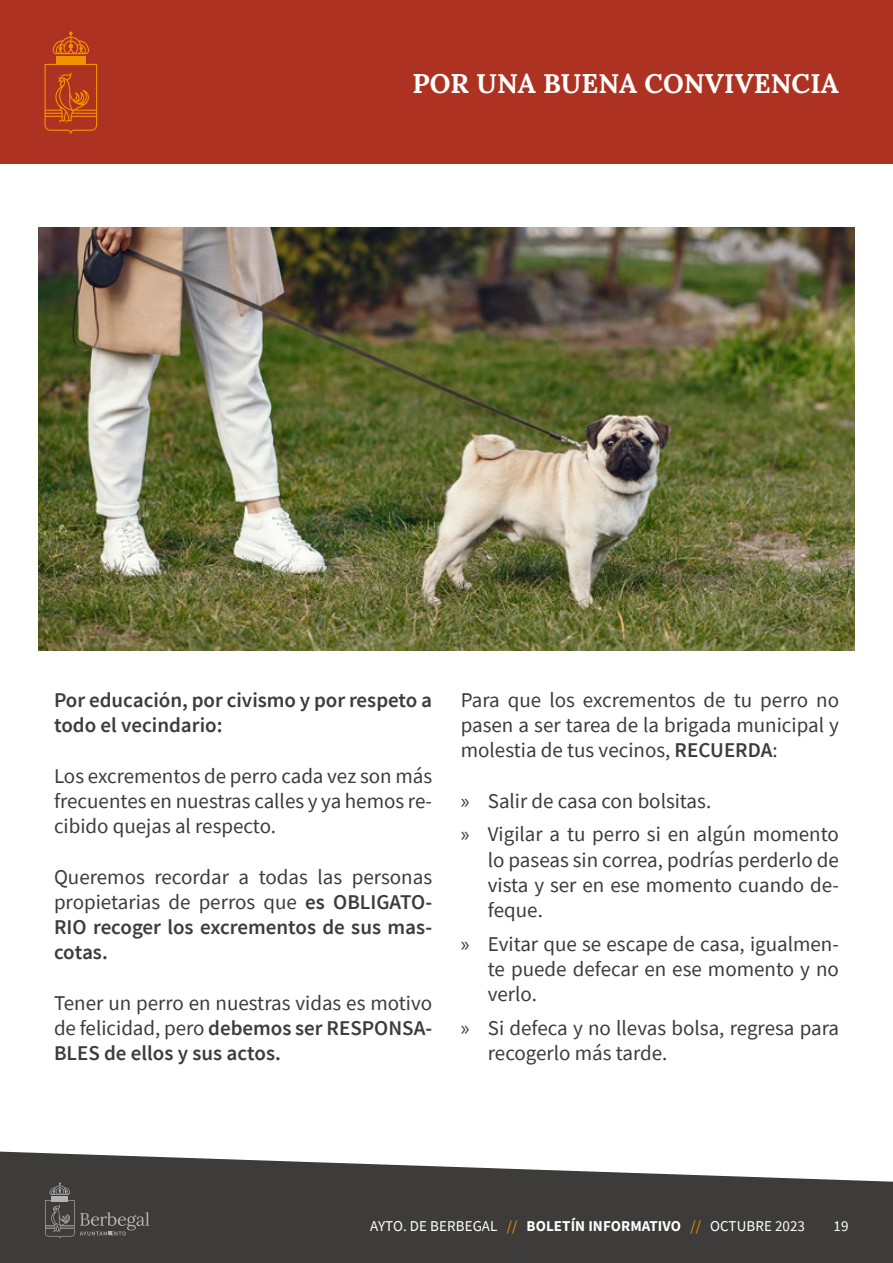
<style>
.page{position:relative;width:893px;height:1263px;background:#fff}
.page>*{position:absolute;margin:0;border:0;box-sizing:border-box;transform-origin:0 0}
.t1{font:700 27px "Lora";letter-spacing:.005em;color:#fff}
.t2{font:21px/25.2px "Source Sans Pro";color:#3d3c3b;text-align:justify}
.t3{font:600 21px/25.2px "Source Sans Pro";color:#3d3c3b}
.t4{font:15px "Source Sans Pro";letter-spacing:.005em;color:#fff}
.s1{font-weight:600}
.s2{font-family:"Myriad Pro"}
.s3{color:#f39200}
.s4{font-weight:700}
</style>
<div class="page">
<div style="left:0;top:0;width:893px;height:164px;background:#ae3221"></div>
<div style="left:0;top:1182px;width:893px;height:81px;background:#3d3c3b"></div>
<svg style="left:53px;top:32px;width:36px;height:22px"></svg>
<hr style="left:56px;top:57px;width:29px;height:3px;background:#f39200">
<hr style="left:56px;top:60px;width:29px;height:3px;background:#f39200">
<svg style="left:45px;top:64px;width:52px;height:70px"></svg>
<svg style="left:0;top:1151px;width:893px;height:87px"></svg>
<img style="left:38px;top:227px;width:817px;height:424px">
<p class="t1" style="left:413px;top:61px;width:428px">POR UNA BUENA CONVIVENCIA</p>
<p class="t3" style="left:54px;top:688px;width:380px">Por educación, por civismo y por respeto a todo el vecindario:</p>
<p class="t2" style="left:54px;top:763px;width:380px">Los excrementos de perro cada vez son más frecuentes en nuestras calles y ya hemos re&shy;cibido quejas al respecto.</p>
<p class="t2" style="left:54px;top:864px;width:380px">Queremos recordar a todas las personas propietarias de perros que <span class="s1">es OBLIGATO-RIO recoger los excrementos de sus mas&shy;cotas.</span></p>
<p class="t2" style="left:54px;top:990px;width:380px">Tener un perro en nuestras vidas es motivo de felicidad, pero <span class="s1">debemos ser RESPONSA-BLES de ellos y sus actos.</span></p>
<p class="t2" style="left:461px;top:687px;width:380px">Para que los excrementos de tu perro no pasen a ser tarea de la brigada municipal y molestia de tus vecinos, <span class="s1">RECUERDA</span>:</p>
<p class="t2" style="left:461px;top:784px;width:380px;line-height:33.8px"><span class="s2">»</span> Salir de casa con bolsitas.<br><span class="s2">»</span> Vigilar a tu perro si en algún momento</p>
<p class="t2" style="left:488px;top:847px;width:353px">lo paseas sin correa, podrías perderlo de vista y ser en ese momento cuando de&shy;feque.</p>
<p class="t2" style="left:488px;top:931px;width:353px;text-indent:-27px"><span class="s2">»</span> Evitar que se escape de casa, igualmen&shy;te puede defecar en ese momento y no verlo.</p>
<p class="t2" style="left:488px;top:1015px;width:353px;text-indent:-27px"><span class="s2">»</span> Si defeca y no llevas bolsa, regresa para recogerlo más tarde.</p>
<p class="t4" style="left:370px;top:1216px;width:436px">AYTO. DE BERBEGAL <span class="s3">//</span> <span class="s4">BOLETÍN INFORMATIVO</span> <span class="s3">//</span> OCTUBRE 2023</p>
<p class="t4" style="left:833px;top:1216px;width:16px">19</p>
</div>
